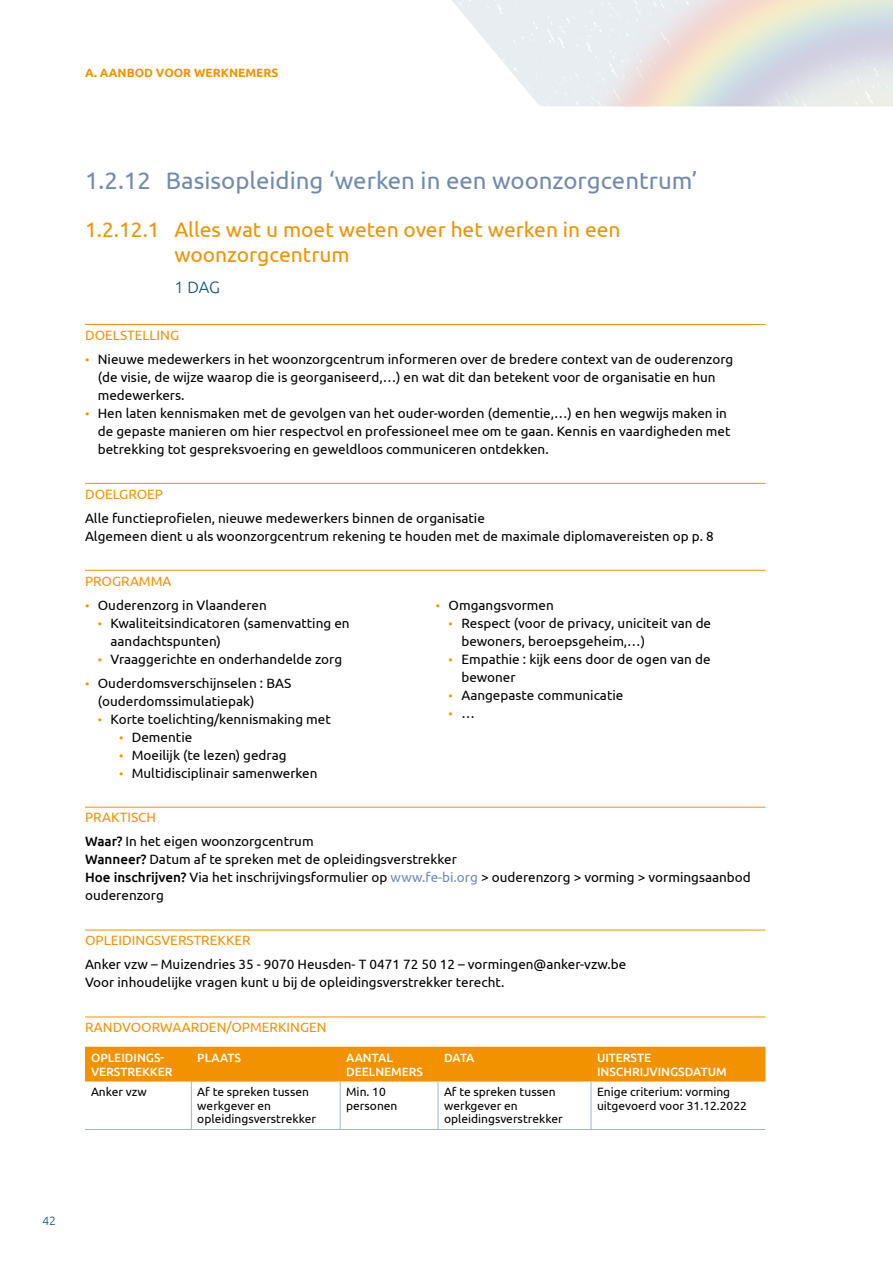
<style>
.page{position:relative;width:893px;height:1263px;background:#fff}
.page>*{position:absolute;margin:0;border:0;box-sizing:border-box;transform-origin:0 0}
.t1{font:24px "Ubuntu";color:#718bb0}
.t2{font:21px/25.2px "Ubuntu";color:#f39200}
.t3{font:300 16.5px "Ubuntu";color:#0a4f79}
.t4{font:13.5px/18px "Ubuntu";color:#000}
.t5{font:13.5px "Ubuntu";color:#f39200}
.t6{font:12px/13.5px "Ubuntu";color:#000}
.t7{font:500 12px/13.5px "Ubuntu";color:#fff}
.t8{font:700 12px "Ubuntu";color:#f39200}
.t9{font:300 12px "Ubuntu";color:#0a4f79}
.t10{font:12px "Ubuntu";color:#f39200}
.s1{font-size:12px;color:#f39200}
.s2{font-size:13.5px;color:#000}
.s3{color:#f39200}
.s4{font-weight:500}
.s5{color:#718bb0}
</style>
<div class="page">
<img style="left:460px;top:0;width:74px;height:99px">
<img style="left:534px;top:0;width:359px;height:106px">
<hr style="left:85px;top:324px;width:680px;height:1px;background:#f39200">
<hr style="left:85px;top:483px;width:680px;height:1px;background:#f39200">
<hr style="left:85px;top:570px;width:680px;height:1px;background:#f39200">
<hr style="left:85px;top:807px;width:680px;height:1px;background:#f39200">
<hr style="left:85px;top:930px;width:680px;height:1px;background:#f39200">
<hr style="left:85px;top:1016px;width:680px;height:1px;background:#f39200">
<div style="left:85px;top:1047px;width:680px;height:34px;background:#f39200"></div>
<hr style="left:191px;top:1081px;width:1px;height:48px;background:#a6b3cc">
<hr style="left:340px;top:1081px;width:1px;height:48px;background:#a6b3cc">
<hr style="left:438px;top:1081px;width:1px;height:48px;background:#a6b3cc">
<hr style="left:591px;top:1081px;width:1px;height:48px;background:#a6b3cc">
<hr style="left:85px;top:1129px;width:106px;height:1px;background:#a6b3cc">
<hr style="left:191px;top:1129px;width:149px;height:1px;background:#a6b3cc">
<hr style="left:340px;top:1129px;width:98px;height:1px;background:#a6b3cc">
<hr style="left:438px;top:1129px;width:153px;height:1px;background:#a6b3cc">
<hr style="left:591px;top:1129px;width:174px;height:1px;background:#a6b3cc">
<p class="t8" style="left:85px;top:65px;width:195px">A. AANBOD VOOR WERKNEMERS</p>
<h1 class="t1" style="left:85px;top:166px;width:614px">1.2.12 Basisopleiding ‘werken in een woonzorgcentrum’</h1>
<h2 class="t2" style="left:174px;top:216px;width:448px;text-indent:-89px">1.2.12.1 Alles wat u moet weten over het werken in een woonzorgcentrum</h2>
<p class="t3" style="left:174px;top:277px;width:47px">1 DAG</p>
<p class="t5" style="left:85px;top:327px;width:96px">DOELSTELLING</p>
<p class="t4" style="left:98px;top:349px;width:637px;text-indent:-13px"><span class="s1">•</span> Nieuwe medewerkers in het woonzorgcentrum informeren over de bredere context van de ouderenzorg (de visie, de wijze waarop die is georganiseerd,…) en wat dit dan betekent voor de organisatie en hun medewerkers.</p>
<p class="t4" style="left:98px;top:403px;width:634px;text-indent:-13px"><span class="s1">•</span> Hen laten kennismaken met de gevolgen van het ouder-worden (dementie,…) en hen wegwijs maken in de gepaste manieren om hier respectvol en professioneel mee om te gaan. Kennis en vaardigheden met betrekking tot gespreksvoering en geweldloos communiceren ontdekken.</p>
<p class="t5" style="left:85px;top:486px;width:80px">DOELGROEP</p>
<p class="t4" style="left:85px;top:508px;width:630px">Alle functieprofielen, nieuwe medewerkers binnen de organisatie<br>Algemeen dient u als woonzorgcentrum rekening te houden met de maximale diplomavereisten op p. 8</p>
<p class="t5" style="left:85px;top:572px;width:88px">PROGRAMMA</p>
<p class="t4" style="left:85px;top:595px;width:183px"><span class="s1">•</span> Ouderenzorg in Vlaanderen</p>
<p class="t4" style="left:111px;top:613px;width:241px;text-indent:-13px"><span class="s1">•</span> Kwaliteitsindicatoren (samenvatting en aandachtspunten)</p>
<p class="t4" style="left:98px;top:649px;width:246px"><span class="s1">•</span> Vraaggerichte en onderhandelde zorg</p>
<p class="t4" style="left:98px;top:673px;width:195px;text-indent:-13px"><span class="s1">•</span> Ouderdomsverschijnselen : BAS (ouderdomssimulatiepak)</p>
<p class="t4" style="left:98px;top:709px;width:235px"><span class="s1">•</span> Korte toelichting/kennismaking met</p>
<p class="t4" style="left:119px;top:727px;width:75px"><span class="s1">•</span> Dementie</p>
<p class="t4" style="left:119px;top:745px;width:169px"><span class="s1">•</span> Moeilijk (te lezen) gedrag</p>
<p class="t4" style="left:119px;top:763px;width:200px"><span class="s1">•</span> Multidisciplinair samenwerken</p>
<p class="t4" style="left:436px;top:595px;width:119px"><span class="s1">•</span> Omgangsvormen</p>
<p class="t4" style="left:461px;top:613px;width:251px;text-indent:-13px"><span class="s1">•</span> Respect (voor de privacy, uniciteit van de bewoners, beroepsgeheim,…)</p>
<p class="t4" style="left:461px;top:649px;width:251px;text-indent:-13px"><span class="s1">•</span> Empathie : kijk eens door de ogen van de bewoner</p>
<p class="t4" style="left:449px;top:685px;width:176px"><span class="s1">•</span> Aangepaste communicatie</p>
<p class="t10" style="left:449px;top:706px;width:28px">• <span class="s2">…</span></p>
<p class="t4" style="left:85px;top:805px;width:230px;line-height:24px"><span class="s3">PRAKTISCH<br></span><span class="s4">Waar?</span> In het eigen woonzorgcentrum</p>
<p class="t4" style="left:85px;top:850px;width:667px"><span class="s4">Wanneer?</span> Datum af te spreken met de opleidingsverstrekker<br><span class="s4">Hoe inschrijven?</span> Via het inschrijvingsformulier op <span class="s5">www.fe-bi.org</span> &gt; ouderenzorg &gt; vorming &gt; vormingsaanbod ouderenzorg</p>
<p class="t5" style="left:85px;top:932px;width:167px">OPLEIDINGSVERSTREKKER</p>
<p class="t4" style="left:85px;top:955px;width:543px">Anker vzw – Muizendries 35 - 9070 Heusden- T 0471 72 50 12 – vormingen@anker-vzw.be<br>Voor inhoudelijke vragen kunt u bij de opleidingsverstrekker terecht.</p>
<p class="t5" style="left:85px;top:1019px;width:243px">RANDVOORWAARDEN/OPMERKINGEN</p>
<p class="t7" style="left:91px;top:1050px;width:83px">OPLEIDINGS-<br>VERSTREKKER</p>
<p class="t7" style="left:197px;top:1050px;width:45px">PLAATS</p>
<p class="t7" style="left:346px;top:1050px;width:78px">AANTAL<br>DEELNEMERS</p>
<p class="t7" style="left:444px;top:1050px;width:32px">DATA</p>
<p class="t7" style="left:597px;top:1050px;width:131px">UITERSTE<br>INSCHRIJVINGSDATUM</p>
<p class="t6" style="left:91px;top:1085px;width:57px">Anker vzw</p>
<p class="t6" style="left:197px;top:1085px;width:120px">Af te spreken tussen werkgever en opleidingsverstrekker</p>
<p class="t6" style="left:346px;top:1085px;width:53px">Min. 10 personen</p>
<p class="t6" style="left:444px;top:1085px;width:120px">Af te spreken tussen werkgever en opleidingsverstrekker</p>
<p class="t6" style="left:597px;top:1085px;width:151px">Enige criterium: vorming uitgevoerd voor 31.12.2022</p>
<p class="t9" style="left:43px;top:1213px;width:15px">42</p>
</div>
